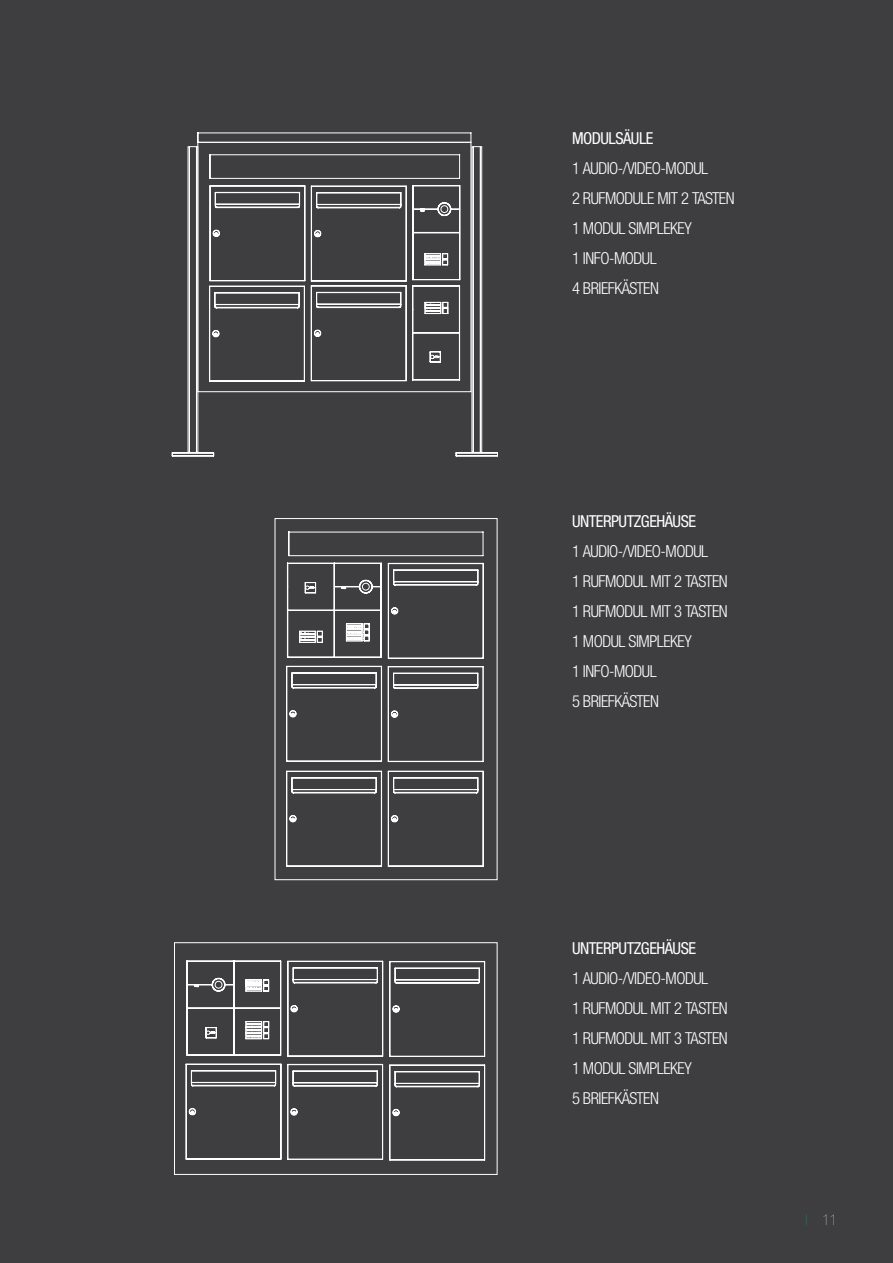
<style>
.page{position:relative;width:893px;height:1263px;background:#3e3d40}
.page>*{position:absolute;margin:0;border:0;box-sizing:border-box;transform-origin:0 0}
.t1{font:300 condensed 16.5px/30px "Helvetica Neue LTW1 G";letter-spacing:-.03em;color:#fff}
.t2{font:condensed 16.5px "Helvetica Neue LTW1 G";letter-spacing:-.03em;color:#fff}
.t3{font:100 condensed 15px "Helvetica Neue LTW1 G";color:#9c9e9f}
.s1{color:#009037}
</style>
<div class="page">
<div style="left:197px;top:142px;width:274px;height:250px;border:1px solid #fff"></div>
<div style="left:188px;top:147px;width:2px;height:305px;border:1px solid #fff"></div>
<div style="left:196px;top:147px;width:2px;height:305px;border:1px solid #fff"></div>
<div style="left:473px;top:146px;width:8px;height:307px;border:1px solid #fff"></div>
<div style="left:472px;top:147px;width:1px;height:305px;border:1px solid #fff"></div>
<div style="left:480px;top:147px;width:2px;height:305px;border:1px solid #fff"></div>
<hr style="left:210px;top:154px;width:250px;height:1px;background:#fff">
<hr style="left:210px;top:178px;width:250px;height:1px;background:#fff">
<svg style="left:459px;top:155px;width:1px;height:23px"></svg>
<svg style="left:210px;top:155px;width:1px;height:23px"></svg>
<hr style="left:172px;top:456px;width:42px;height:1px;background:#fff">
<hr style="left:172px;top:453px;width:42px;height:1px;background:#fff">
<hr style="left:456px;top:456px;width:41px;height:1px;background:#fff">
<hr style="left:456px;top:453px;width:41px;height:1px;background:#fff">
<hr style="left:198px;top:133px;width:273px;height:1px;background:#fff">
<hr style="left:198px;top:142px;width:273px;height:1px;background:#fff">
<svg style="left:209px;top:185px;width:251px;height:197px"></svg>
<div style="left:275px;top:518px;width:223px;height:362px;border:1px solid #fff"></div>
<svg style="left:286px;top:563px;width:198px;height:304px"></svg>
<svg style="left:388px;top:666px;width:96px;height:201px"></svg>
<hr style="left:289px;top:532px;width:194px;height:1px;background:#fff">
<hr style="left:289px;top:555px;width:194px;height:1px;background:#fff">
<svg style="left:483px;top:532px;width:1px;height:24px"></svg>
<svg style="left:288px;top:532px;width:2px;height:24px"></svg>
<div style="left:174px;top:942px;width:324px;height:233px;border:1px solid #fff"></div>
<svg style="left:185px;top:960px;width:300px;height:201px"></svg>
<svg style="left:287px;top:961px;width:198px;height:199px"></svg>
<svg style="left:287px;top:562px;width:95px;height:96px"></svg>
<svg style="left:186px;top:960px;width:95px;height:96px"></svg>
<p class="t2" style="left:572px;top:129px;width:83px">MODULSÄULE</p>
<p class="t1" style="left:572px;top:154px;width:164px">1 AUDIO-/VIDEO-MODUL<br>2 RUFMODULE MIT 2 TASTEN<br>1 MODUL SIMPLEKEY<br>1 INFO-MODUL<br>4 BRIEFKÄSTEN</p>
<p class="t2" style="left:572px;top:511px;width:125px">UNTERPUTZGEHÄUSE</p>
<p class="t1" style="left:572px;top:536px;width:157px">1 AUDIO-/VIDEO-MODUL<br>1 RUFMODUL MIT 2 TASTEN<br>1 RUFMODUL MIT 3 TASTEN<br>1 MODUL SIMPLEKEY<br>1 INFO-MODUL<br>5 BRIEFKÄSTEN</p>
<p class="t2" style="left:572px;top:938px;width:125px">UNTERPUTZGEHÄUSE</p>
<p class="t1" style="left:572px;top:963px;width:157px">1 AUDIO-/VIDEO-MODUL<br>1 RUFMODUL MIT 2 TASTEN<br>1 RUFMODUL MIT 3 TASTEN<br>1 MODUL SIMPLEKEY<br>5 BRIEFKÄSTEN</p>
<p class="t3" style="left:805px;top:1211px;width:34px"><span class="s1">|</span> 11</p>
</div>
